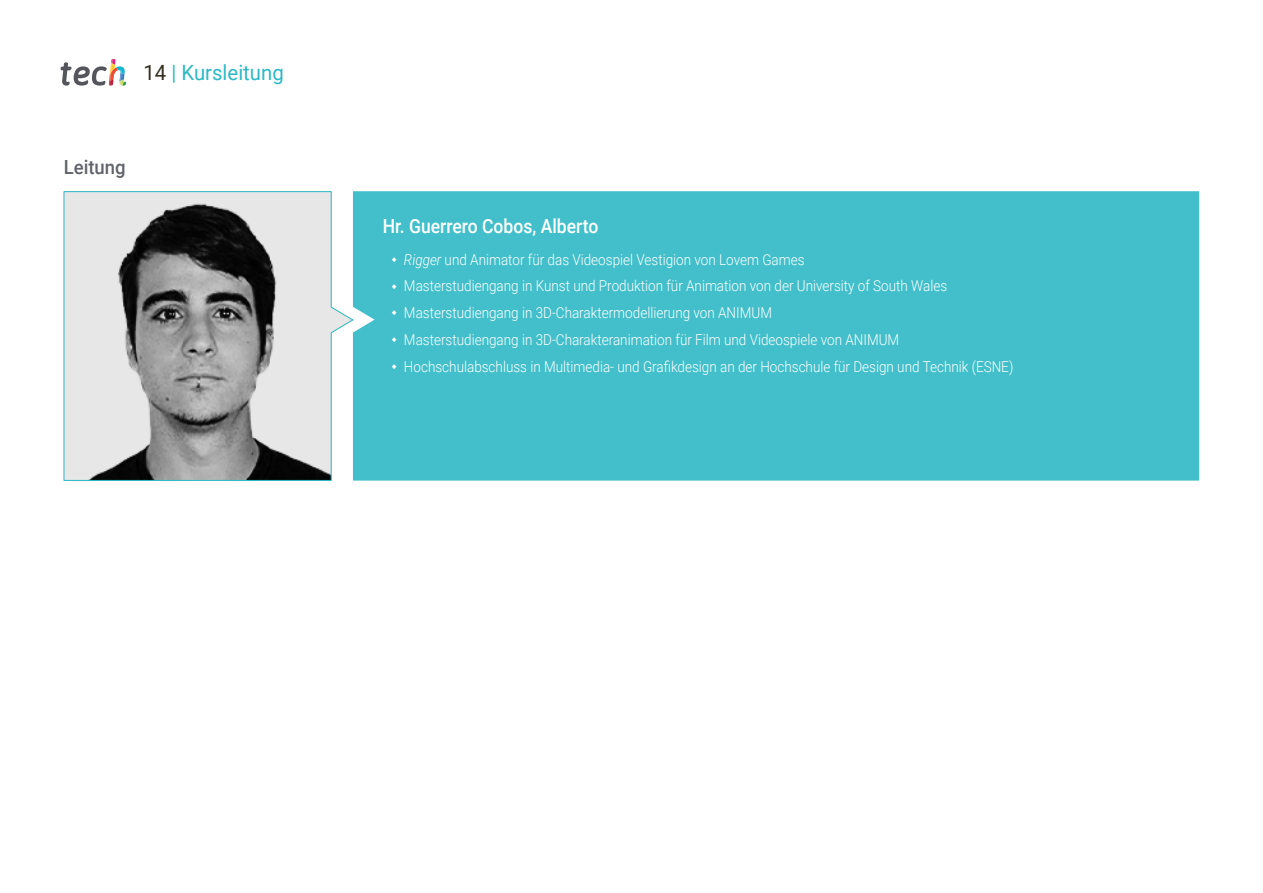
<style>
.page{position:relative;width:1263px;height:893px;background:#fff}
.page>*{position:absolute;margin:0;border:0;box-sizing:border-box;transform-origin:0 0}
.t1{font:21px "Roboto";color:#2db8c5}
.t2{font:500 19.5px "Roboto";color:#fff;scale:.9 1}
.t3{font:500 19.5px "Roboto";color:#61646a;scale:.95 1}
.t4{font:300 15px/26.7px "Roboto";color:#fff;scale:.9 1}
.s1{color:#312e20}
.s2{font-style:italic}
</style>
<div class="page">
<svg style="left:61px;top:59px;width:65px;height:27px"></svg>
<div style="left:353px;top:191px;width:846px;height:290px;background:#42bfca"></div>
<svg style="left:64px;top:191px;width:289px;height:290px;background:#aeb0b0"></svg>
<svg style="left:392px;top:257px;width:5px;height:5px"></svg>
<svg style="left:392px;top:284px;width:5px;height:5px"></svg>
<svg style="left:392px;top:310px;width:5px;height:5px"></svg>
<svg style="left:392px;top:337px;width:5px;height:5px"></svg>
<svg style="left:392px;top:364px;width:5px;height:5px"></svg>
<h1 class="t1" style="left:144px;top:57px;width:142px"><span class="s1">14</span> | Kursleitung</h1>
<h2 class="t3" style="left:64px;top:154px;width:67px">Leitung</h2>
<h2 class="t2" style="left:383px;top:212px;width:241px">Hr. Guerrero Cobos, Alberto</h2>
<p class="t4" style="left:404px;top:245px;width:679px"><span class="s2">Rigger</span> und Animator für das Videospiel Vestigion von Lovem Games<br>Masterstudiengang in Kunst und Produktion für Animation von der University of South Wales Masterstudiengang in 3D-Charaktermodellierung von ANIMUM<br>Masterstudiengang in 3D-Charakteranimation für Film und Videospiele von ANIMUM Hochschulabschluss in Multimedia- und Grafikdesign an der Hochschule für Design und Technik (ESNE)</p>
</div>
